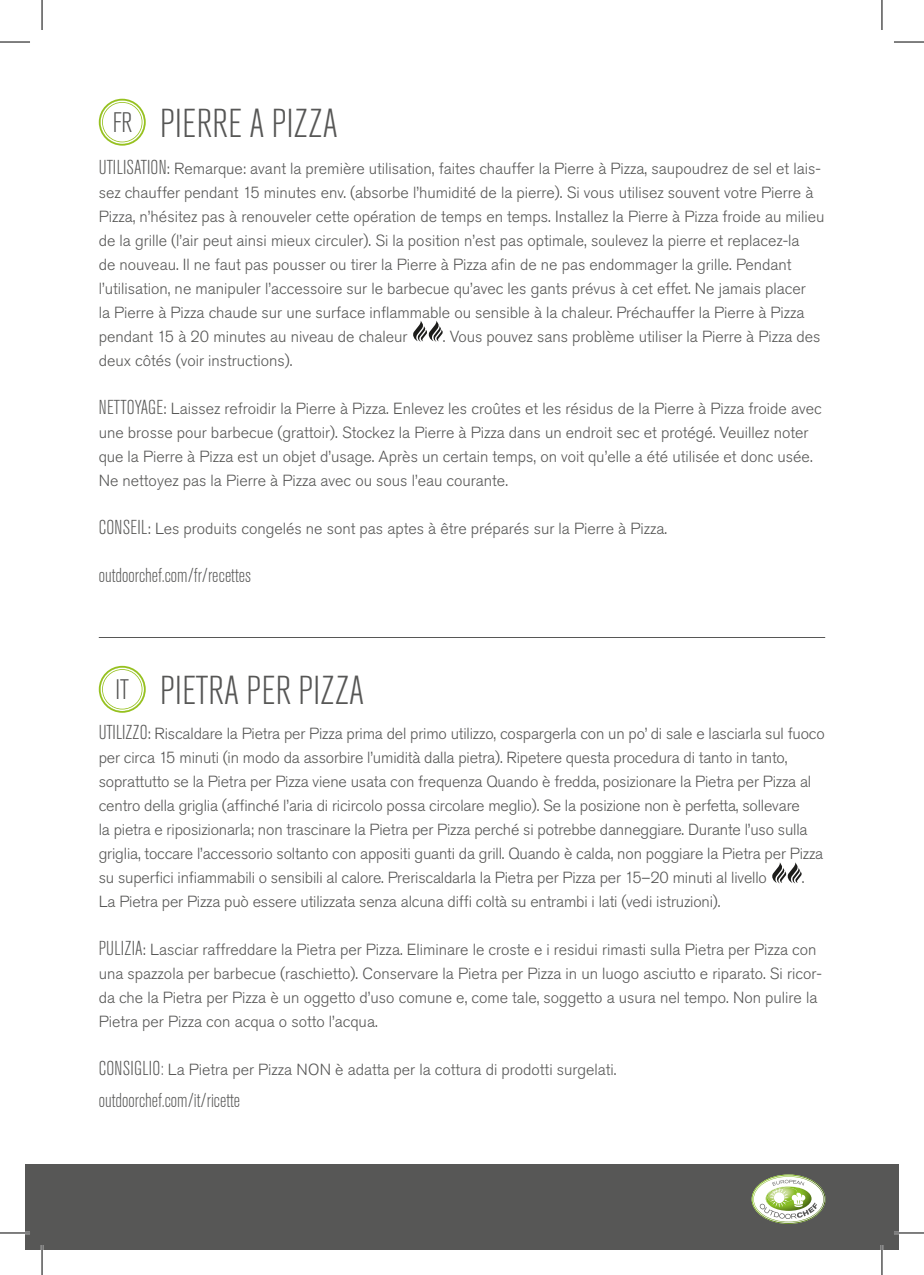
<style>
.page{position:relative;width:924px;height:1275px;background:#fff}
.page>*{position:absolute;margin:0;border:0;box-sizing:border-box;transform-origin:0 0}
.t1{font:300 condensed 40px "Akzidenz Grotesk Pro";letter-spacing:.01em;color:#575756}
.t2{font:300 condensed 28px "Akzidenz Grotesk Pro";color:#575756}
.t3{font:300 condensed 20px "Akzidenz Grotesk Pro";color:#575756}
.t4{font:300 16px/24px "Akzidenz Grotesk Pro";color:#575756}
.s1{font-stretch:condensed;font-size:20px}
</style>
<div class="page">
<svg style="left:413px;top:320px;width:29px;height:22px"></svg>
<svg style="left:772px;top:862px;width:29px;height:21px"></svg>
<svg style="left:99px;top:99px;width:47px;height:47px"></svg>
<svg style="left:99px;top:666px;width:47px;height:47px"></svg>
<hr style="left:99px;top:637px;width:725px;height:1px;background:#575756">
<div style="left:25px;top:1165px;width:873px;height:85px;background:#575756"></div>
<img style="left:751px;top:1174px;width:74px;height:50px">
<img style="left:753px;top:1176px;width:70px;height:46px">
<svg style="left:759px;top:1179px;width:57px;height:40px;background:#cad7b3"></svg>
<hr style="left:0;top:1231px;width:30px;height:3px;background:#fff">
<hr style="left:893px;top:1231px;width:30px;height:3px;background:#fff">
<hr style="left:41px;top:1245px;width:2px;height:30px;background:#fff">
<hr style="left:880px;top:1245px;width:2px;height:30px;background:#fff">
<hr style="left:0;top:42px;width:30px;height:1px;background:#000">
<hr style="left:893px;top:42px;width:30px;height:1px;background:#000">
<hr style="left:0;top:1232px;width:30px;height:1px;background:#000">
<hr style="left:893px;top:1232px;width:30px;height:1px;background:#000">
<hr style="left:42px;top:0;width:1px;height:30px;background:#000">
<hr style="left:42px;top:1245px;width:1px;height:30px;background:#000">
<hr style="left:881px;top:0;width:1px;height:30px;background:#000">
<hr style="left:881px;top:1245px;width:1px;height:30px;background:#000">
<h2 class="t2" style="left:113px;top:104px;width:21px">FR</h2>
<h1 class="t1" style="left:160px;top:97px;width:179px">PIERRE A PIZZA</h1>
<p class="t4" style="left:99px;top:156px;width:727px"><span class="s1">UTILISATION</span>: Remarque: avant la première utilisation, faites chauffer la Pierre à Pizza, saupoudrez de sel et lais&shy;sez chauffer pendant 15 minutes env. (absorbe l’humidité de la pierre). Si vous utilisez souvent votre Pierre à Pizza, n’hésitez pas à renouveler cette opération de temps en temps. Installez la Pierre à Pizza froide au milieu de la grille (l’air peut ainsi mieux circuler). Si la position n’est pas optimale, soulevez la pierre et replacez-la<br>de nouveau. Il ne faut pas pousser ou tirer la Pierre à Pizza afin de ne pas endommager la grille. Pendant l’utilisation, ne manipuler l’accessoire sur le barbecue qu’avec les gants prévus à cet effet. Ne jamais placer<br>la Pierre à Pizza chaude sur une surface inflammable ou sensible à la chaleur. Préchauffer la Pierre à Pizza pendant 15 à 20 minutes au niveau de chaleur</p>
<p class="t4" style="left:442px;top:324px;width:379px">. Vous pouvez sans problème utiliser la Pierre à Pizza des</p>
<p class="t4" style="left:99px;top:348px;width:195px">deux côtés (voir instructions).</p>
<p class="t4" style="left:99px;top:396px;width:724px"><span class="s1">NETTOYAGE</span>: Laissez refroidir la Pierre à Pizza. Enlevez les croûtes et les résidus de la Pierre à Pizza froide avec une brosse pour barbecue (grattoir). Stockez la Pierre à Pizza dans un endroit sec et protégé. Veuillez noter que la Pierre à Pizza est un objet d’usage. Après un certain temps, on voit qu’elle a été utilisée et donc usée.<br>Ne nettoyez pas la Pierre à Pizza avec ou sous l’eau courante.</p>
<p class="t4" style="left:99px;top:516px;width:569px"><span class="s1">CONSEIL</span>: Les produits congelés ne sont pas aptes à être préparés sur la Pierre à Pizza.</p>
<p class="t3" style="left:99px;top:562px;width:153px">outdoorchef.com/fr/recettes</p>
<h2 class="t2" style="left:116px;top:671px;width:15px">IT</h2>
<h1 class="t1" style="left:160px;top:664px;width:205px">PIETRA PER PIZZA</h1>
<p class="t4" style="left:99px;top:721px;width:727px"><span class="s1">UTILIZZO</span>: Riscaldare la Pietra per Pizza prima del primo utilizzo, cospargerla con un po’ di sale e lasciarla sul fuoco per circa 15 minuti (in modo da assorbire l’umidità dalla pietra). Ripetere questa procedura di tanto in tanto, soprattutto se la Pietra per Pizza viene usata con frequenza Quando è fredda, posizionare la Pietra per Pizza al centro della griglia (affinché l’aria di ricircolo possa circolare meglio). Se la posizione non è perfetta, sollevare<br>la pietra e riposizionarla; non trascinare la Pietra per Pizza perché si potrebbe danneggiare. Durante l’uso sulla griglia, toccare l’accessorio soltanto con appositi guanti da grill. Quando è calda, non poggiare la Pietra per Pizza su superfici infiammabili o sensibili al calore. Preriscaldarla la Pietra per Pizza per 15–20 minuti al livello</p>
<p class="t4" style="left:801px;top:865px;width:4px">.</p>
<p class="t4" style="left:99px;top:889px;width:623px">La Pietra per Pizza può essere utilizzata senza alcuna diffi coltà su entrambi i lati (vedi istruzioni).</p>
<p class="t4" style="left:99px;top:937px;width:724px"><span class="s1">PULIZIA</span>: Lasciar raffreddare la Pietra per Pizza. Eliminare le croste e i residui rimasti sulla Pietra per Pizza con una spazzola per barbecue (raschietto). Conservare la Pietra per Pizza in un luogo asciutto e riparato. Si ricor&shy;da che la Pietra per Pizza è un oggetto d’uso comune e, come tale, soggetto a usura nel tempo. Non pulire la Pietra per Pizza con acqua o sotto l’acqua.</p>
<p class="t4" style="left:99px;top:1057px;width:519px"><span class="s1">CONSIGLIO:</span> La Pietra per Pizza NON è adatta per la cottura di prodotti surgelati.</p>
<p class="t3" style="left:99px;top:1087px;width:143px">outdoorchef.com/it/ricette</p>
</div>
